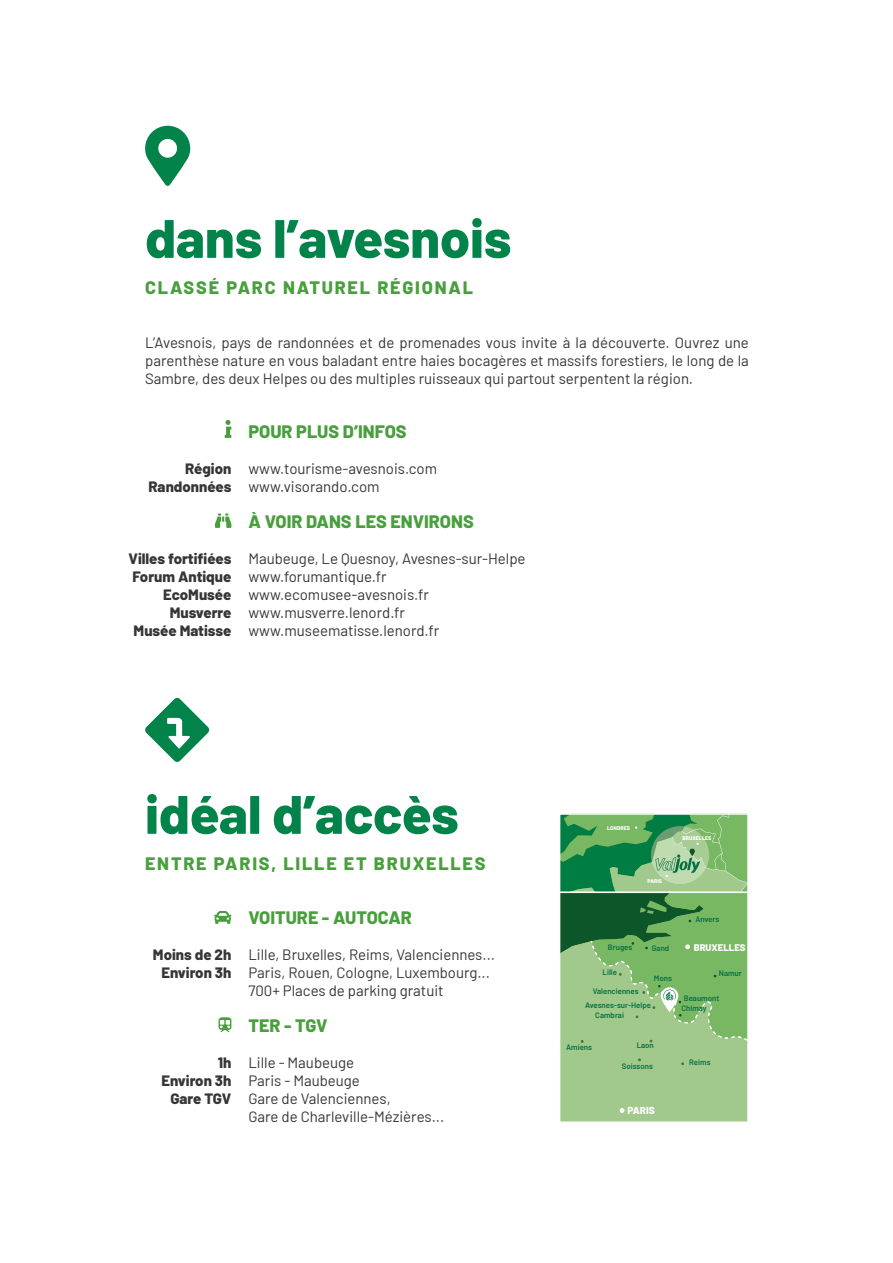
<style>
.page{position:relative;width:893px;height:1263px;background:#fff}
.page>*{position:absolute;margin:0;border:0;box-sizing:border-box;transform-origin:0 0}
.t1{font:800 54px "Barlow";color:#02834a}
.t2{font:800 18px "Barlow";letter-spacing:.005em;color:#499f3d}
.t3{font:800 18px "Barlow";letter-spacing:.1em;color:#499f3d}
.t4{font:15px/18px "Barlow";color:#373636}
.t5{font:800 15px/18px "Barlow";color:#373636;text-align:right}
.t6{font:800 10.05px "Barlow";color:#fff}
.t7{font:800 9.6px "Barlow";color:#fff}
.t8{font:600 7.8px/9.6px "Barlow";color:#057144}
.t9{font:800 5.4px "Barlow";color:#fff}
</style>
<div class="page">
<svg style="left:145px;top:697px;width:65px;height:65px"></svg>
<svg style="left:562px;top:816px;width:184px;height:304px;background:#7bb472"></svg>
<div style="left:559px;top:813px;width:190px;height:310px;border:2px solid #fff"></div>
<hr style="left:560px;top:891px;width:188px;height:2px;background:#fff">
<svg style="left:214px;top:911px;width:17px;height:13px"></svg>
<svg style="left:219px;top:1017px;width:12px;height:15px"></svg>
<svg style="left:225px;top:420px;width:6px;height:18px"></svg>
<svg style="left:215px;top:513px;width:16px;height:15px"></svg>
<svg style="left:145px;top:126px;width:45px;height:60px"></svg>
<h1 class="t1" style="left:145px;top:198px;width:368px">dans l’avesnois</h1>
<p class="t3" style="left:145px;top:274px;width:329px">CLASSÉ PARC NATUREL RÉGIONAL</p>
<p class="t4" style="left:145px;top:332px;width:605px;text-align:justify">L’Avesnois, pays de randonnées et de promenades vous invite à la découverte. Ouvrez une parenthèse nature en vous baladant entre haies bocagères et massifs forestiers, le long de la Sambre, des deux Helpes ou des multiples ruisseaux qui partout serpentent la région.</p>
<p class="t5" style="left:148px;top:458px;width:84px">Région<br>Randonnées</p>
<p class="t5" style="left:128px;top:548px;width:104px">Villes fortifiées<br>Forum Antique<br>EcoMusée<br>Musverre<br>Musée Matisse</p>
<p class="t2" style="left:248px;top:418px;width:160px">POUR PLUS D’INFOS</p>
<p class="t4" style="left:248px;top:458px;width:190px">www.tourisme-avesnois.com www.visorando.com</p>
<p class="t2" style="left:248px;top:508px;width:227px">À VOIR DANS LES ENVIRONS</p>
<p class="t4" style="left:248px;top:548px;width:279px">Maubeuge, Le Quesnoy, Avesnes-sur-Helpe www.forumantique.fr www.ecomusee-avesnois.fr www.musverre.lenord.fr www.museematisse.lenord.fr</p>
<h1 class="t1" style="left:145px;top:774px;width:315px">idéal d’accès</h1>
<p class="t3" style="left:145px;top:850px;width:342px">ENTRE PARIS, LILLE ET BRUXELLES</p>
<p class="t5" style="left:153px;top:944px;width:80px;text-align:center">Moins de 2h<br>Environ 3h</p>
<p class="t5" style="left:161px;top:1052px;width:72px">1h<br>Environ 3h<br>Gare TGV</p>
<p class="t2" style="left:248px;top:904px;width:165px">VOITURE - AUTOCAR</p>
<p class="t4" style="left:248px;top:944px;width:248px">Lille, Bruxelles, Reims, Valenciennes...<br>Paris, Rouen, Cologne, Luxembourg...<br>700+ Places de parking gratuit</p>
<p class="t2" style="left:248px;top:1012px;width:81px">TER - TGV</p>
<p class="t4" style="left:248px;top:1052px;width:197px">Lille - Maubeuge<br>Paris - Maubeuge<br>Gare de Valenciennes,<br>Gare de Charleville-Mézières...</p>
<p class="t9" style="left:607px;top:824px;width:24px">LONDRES</p>
<p class="t9" style="left:682px;top:834px;width:31px">BRUXELLES</p>
<p class="t9" style="left:647px;top:877px;width:16px">PARIS</p>
<p class="t8" style="left:608px;top:941px;width:26px">Bruges</p>
<p class="t8" style="left:652px;top:943px;width:19px">Gand</p>
<p class="t8" style="left:602px;top:967px;width:16px">Lille</p>
<p class="t8" style="left:593px;top:986px;width:47px">Valenciennes</p>
<p class="t8" style="left:654px;top:973px;width:20px">Mons</p>
<p class="t8" style="left:585px;top:1000px;width:67px">Avesnes-sur-Helpe</p>
<p class="t8" style="left:595px;top:1010px;width:30px">Cambrai</p>
<p class="t8" style="left:566px;top:1042px;width:27px">Amiens</p>
<p class="t8" style="left:637px;top:1040px;width:19px">Laon</p>
<p class="t8" style="left:622px;top:1060px;width:33px">Soissons</p>
<p class="t8" style="left:695px;top:914px;width:25px">Anvers</p>
<p class="t7" style="left:694px;top:941px;width:53px">BRUXELLES</p>
<p class="t8" style="left:719px;top:968px;width:25px">Namur</p>
<p class="t8" style="left:681px;top:993px;width:39px;text-indent:2px">Beaumont<br>Chimay</p>
<p class="t8" style="left:689px;top:1057px;width:23px">Reims</p>
<p class="t6" style="left:628px;top:1103px;width:29px">PARIS</p>
</div>
